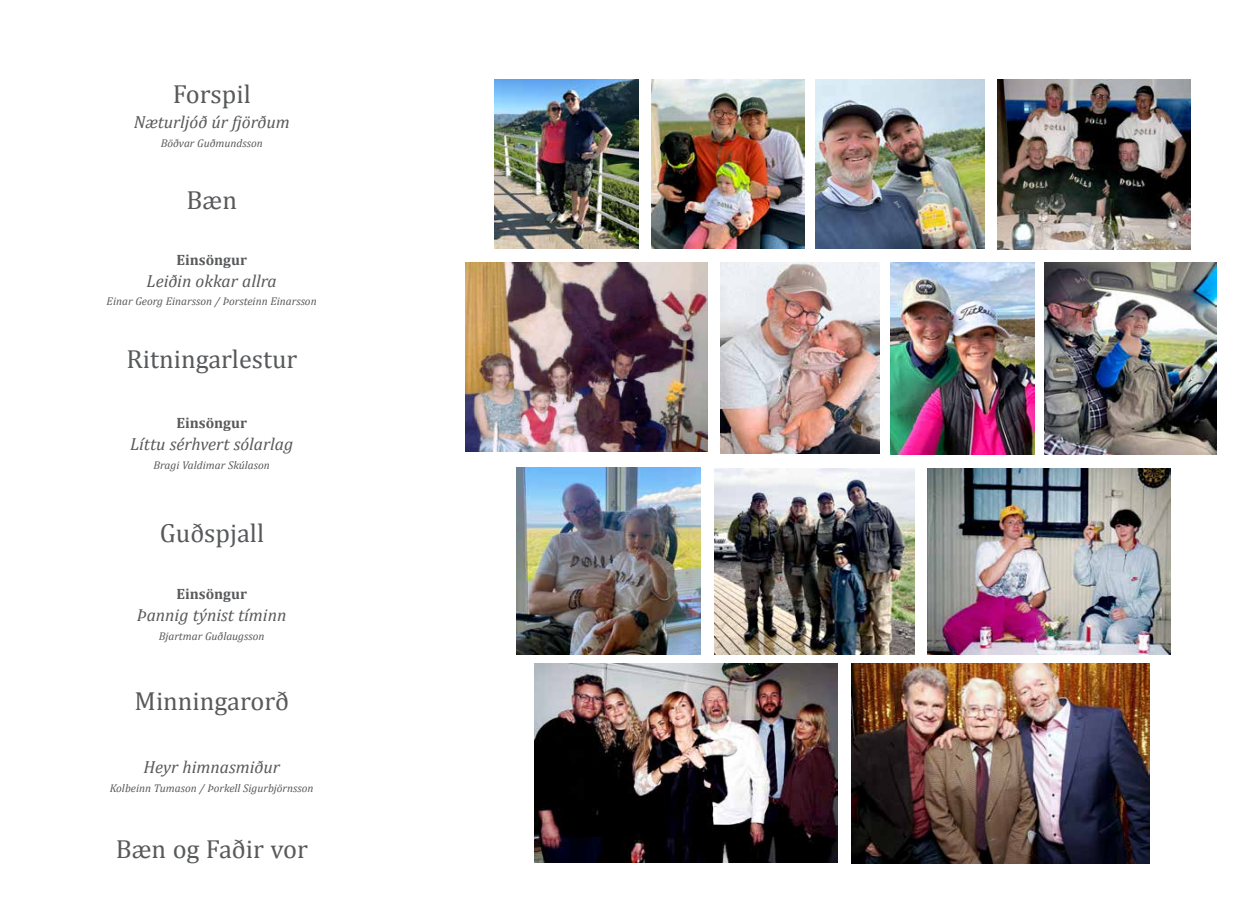
<style>
.page{position:relative;width:1258px;height:904px;background:#fff}
.page>*{position:absolute;margin:0;border:0;box-sizing:border-box;transform-origin:0 0}
.t1{font:26.25px "Cambria";color:#58595b}
.t2{font:italic 17.5px "Cambria";color:#58595b}
.t3{font:700 15px "Cambria";color:#58595b}
.t4{font:italic 11.25px "Cambria";color:#58595b}
</style>
<div class="page">
<img style="left:721px;top:262px;width:158px;height:191px">
<img style="left:815px;top:80px;width:169px;height:168px">
<img style="left:652px;top:80px;width:153px;height:168px">
<img style="left:495px;top:80px;width:143px;height:168px">
<img style="left:534px;top:663px;width:304px;height:199px">
<img style="left:891px;top:262px;width:143px;height:192px">
<img style="left:851px;top:663px;width:299px;height:200px">
<img style="left:997px;top:80px;width:193px;height:169px">
<img style="left:516px;top:467px;width:185px;height:187px">
<img style="left:1044px;top:262px;width:172px;height:192px">
<img style="left:714px;top:469px;width:200px;height:185px">
<img style="left:927px;top:469px;width:243px;height:185px">
<img style="left:466px;top:262px;width:241px;height:189px">
<h1 class="t1" style="left:173px;top:78px;width:80px">Forspil</h1>
<h2 class="t2" style="left:134px;top:110px;width:158px">Næturljóð úr fjörðum</h2>
<p class="t4" style="left:161px;top:135px;width:104px">Böðvar Guðmundsson</p>
<h1 class="t1" style="left:187px;top:184px;width:52px">Bæn</h1>
<h3 class="t3" style="left:176px;top:249px;width:72px">Einsöngur</h3>
<h2 class="t2" style="left:147px;top:268px;width:132px">Leiðin okkar allra</h2>
<p class="t4" style="left:107px;top:294px;width:212px">Einar Georg Einarsson / Þorsteinn Einarsson</p>
<h1 class="t1" style="left:127px;top:343px;width:172px">Ritningarlestur</h1>
<h3 class="t3" style="left:176px;top:412px;width:72px">Einsöngur</h3>
<h2 class="t2" style="left:130px;top:432px;width:164px">Líttu sérhvert sólarlag</h2>
<p class="t4" style="left:153px;top:457px;width:118px">Bragi Valdimar Skúlason</p>
<h1 class="t1" style="left:160px;top:518px;width:106px">Guðspjall</h1>
<h3 class="t3" style="left:176px;top:583px;width:72px">Einsöngur</h3>
<h2 class="t2" style="left:137px;top:603px;width:151px">Þannig týnist tíminn</h2>
<p class="t4" style="left:159px;top:628px;width:107px">Bjartmar Guðlaugsson</p>
<h1 class="t1" style="left:135px;top:685px;width:156px">Minningarorð</h1>
<h2 class="t2" style="left:143px;top:754px;width:138px">Heyr himnasmiður</h2>
<p class="t4" style="left:110px;top:779px;width:205px">Kolbeinn Tumason / Þorkell Sigurbjörnsson</p>
<h1 class="t1" style="left:116px;top:833px;width:194px">Bæn og Faðir vor</h1>
</div>
